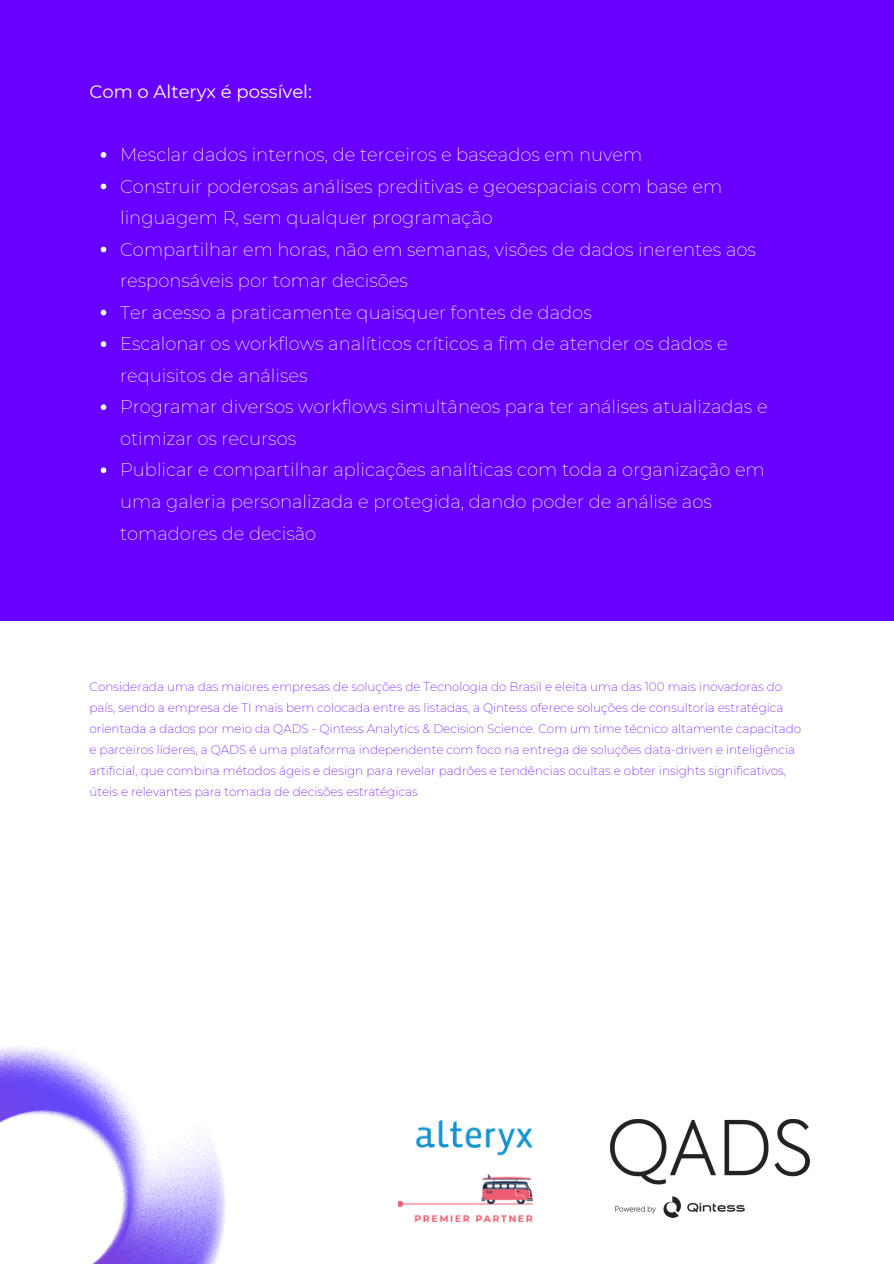
<style>
.page{position:relative;width:894px;height:1264px;background:#fff}
.page>*{position:absolute;margin:0;border:0;box-sizing:border-box;transform-origin:0 0}
.t1{font:200 18px/31.5px "Montserrat";color:#fff}
.t2{font:18px "Montserrat";color:#fff}
.t3{font:200 12px/21px "Montserrat";color:#6800ff}
</style>
<div class="page">
<img style="left:1px;top:1046px;width:225px;height:217px">
<img style="left:610px;top:1119px;width:199px;height:98px">
<img style="left:398px;top:1120px;width:134px;height:101px">
<div style="left:0;top:0;width:893px;height:620px;background:#6800ff"></div>
<svg style="left:101px;top:152px;width:5px;height:6px"></svg>
<svg style="left:101px;top:183px;width:5px;height:6px"></svg>
<svg style="left:101px;top:247px;width:5px;height:5px"></svg>
<svg style="left:101px;top:310px;width:5px;height:5px"></svg>
<svg style="left:101px;top:341px;width:5px;height:6px"></svg>
<svg style="left:101px;top:404px;width:5px;height:6px"></svg>
<svg style="left:101px;top:467px;width:5px;height:6px"></svg>
<p class="t2" style="left:89px;top:80px;width:224px">Com o Alteryx é possível:</p>
<p class="t1" style="left:120px;top:139px;width:649px">Mesclar dados internos, de terceiros e baseados em nuvem<br>Construir poderosas análises preditivas e geoespaciais com base em linguagem R, sem qualquer programação<br>Compartilhar em horas, não em semanas, visões de dados inerentes aos responsáveis por tomar decisões<br>Ter acesso a praticamente quaisquer fontes de dados<br>Escalonar os workflows analíticos críticos a fim de atender os dados e requisitos de análises<br>Programar diversos workflows simultâneos para ter análises atualizadas e otimizar os recursos<br>Publicar e compartilhar aplicações analíticas com toda a organização em uma galeria personalizada e protegida, dando poder de análise aos tomadores de decisão</p>
<p class="t3" style="left:89px;top:675px;width:713px">Considerada uma das maiores empresas de soluções de Tecnologia do Brasil e eleita uma das 100 mais inovadoras do país, sendo a empresa de TI mais bem colocada entre as listadas, a Qintess oferece soluções de consultoria estratégica orientada a dados por meio da QADS - Qintess Analytics &amp; Decision Science. Com um time técnico altamente capacitado e parceiros líderes, a QADS é uma plataforma independente com foco na entrega de soluções data-driven e inteligência artificial, que combina métodos ágeis e design para revelar padrões e tendências ocultas e obter insights significativos, úteis e relevantes para tomada de decisões estratégicas</p>
</div>
